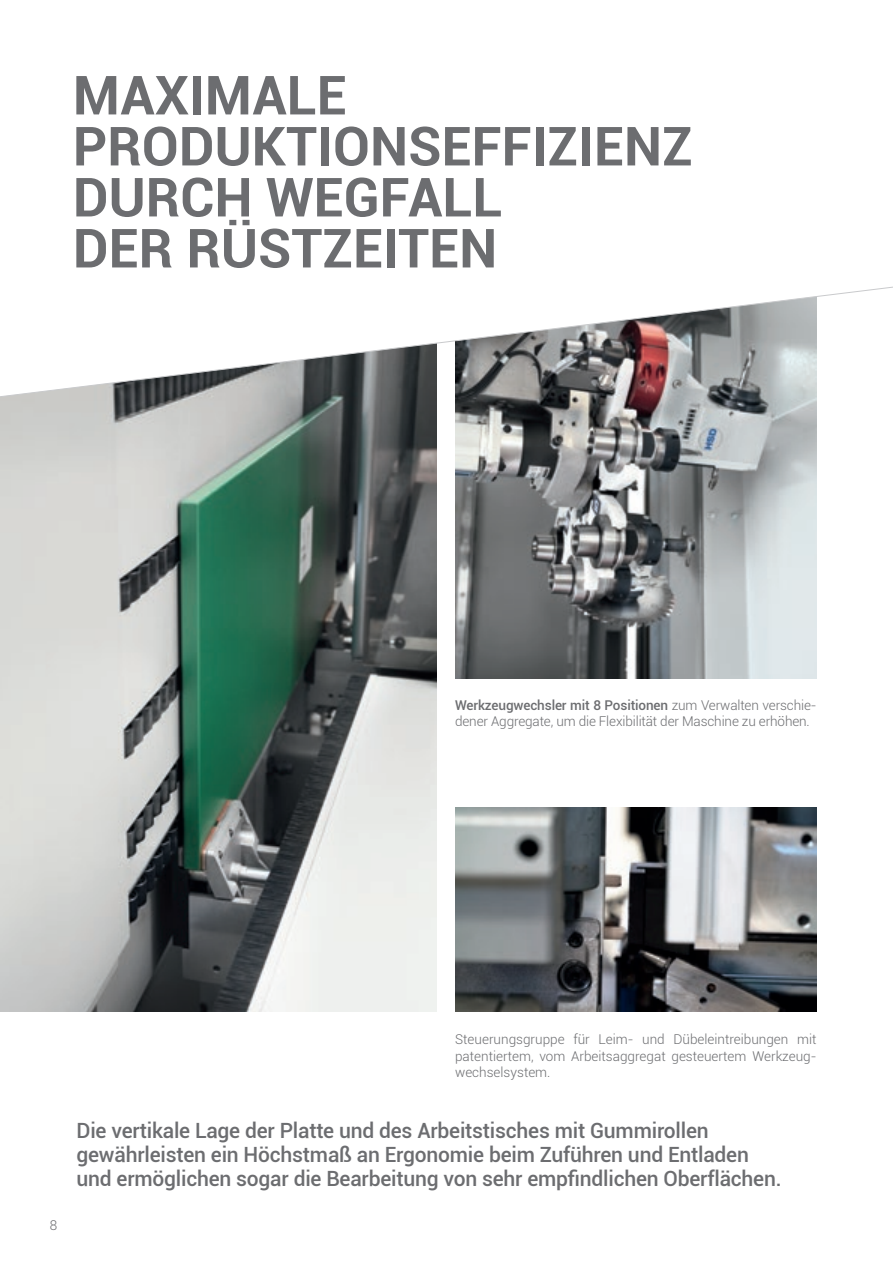
<style>
.page{position:relative;width:893px;height:1263px;background:#fff}
.page>*{position:absolute;margin:0;border:0;box-sizing:border-box;transform-origin:0 0}
._1_TITOLO_GRIGIO{font:700 54px/51px "Roboto";color:#6c6d70}
.t1{font:500 21px/24px "Roboto";letter-spacing:-.01em;color:#6c6d70}
.t2{font:300 13.5px/16.2px "Roboto";letter-spacing:-.01em;color:#6c6d70}
.s1{font-weight:500}
</style>
<div class="page">
<img style="left:0;top:400px;width:437px;height:611px">
<img style="left:455px;top:400px;width:361px;height:279px">
<svg style="left:0;top:286px;width:893px;height:114px"></svg>
<img style="left:455px;top:808px;width:361px;height:203px">
<p class="_1_TITOLO_GRIGIO" style="left:73px;top:68px;width:621px">MAXIMALE<br>PRODUKTIONSEFFIZIENZ<br>DURCH WEGFALL<br>DER RÜSTZEITEN</p>
<p class="t2" style="left:455px;top:697px;width:363px"><span class="s1">Werkzeugwechsler mit 8 Positionen</span> zum Verwalten verschie&shy;dener Aggregate, um die Flexibilität der Maschine zu erhöhen.</p>
<p class="t2" style="left:50px;top:1216px;width:9px">8</p>
<p class="t2" style="left:455px;top:1031px;width:363px;text-align:justify">Steuerungsgruppe für Leim- und Dübeleintreibungen mit patentiertem, vom Arbeitsaggregat gesteuertem Werkzeug&shy;wechselsystem.</p>
<p class="t1" style="left:77px;top:1118px;width:707px">Die vertikale Lage der Platte und des Arbeitstisches mit Gummirollen gewährleisten ein Höchstmaß an Ergonomie beim Zuführen und Entladen und ermöglichen sogar die Bearbeitung von sehr empfindlichen Oberflächen.</p>
</div>
